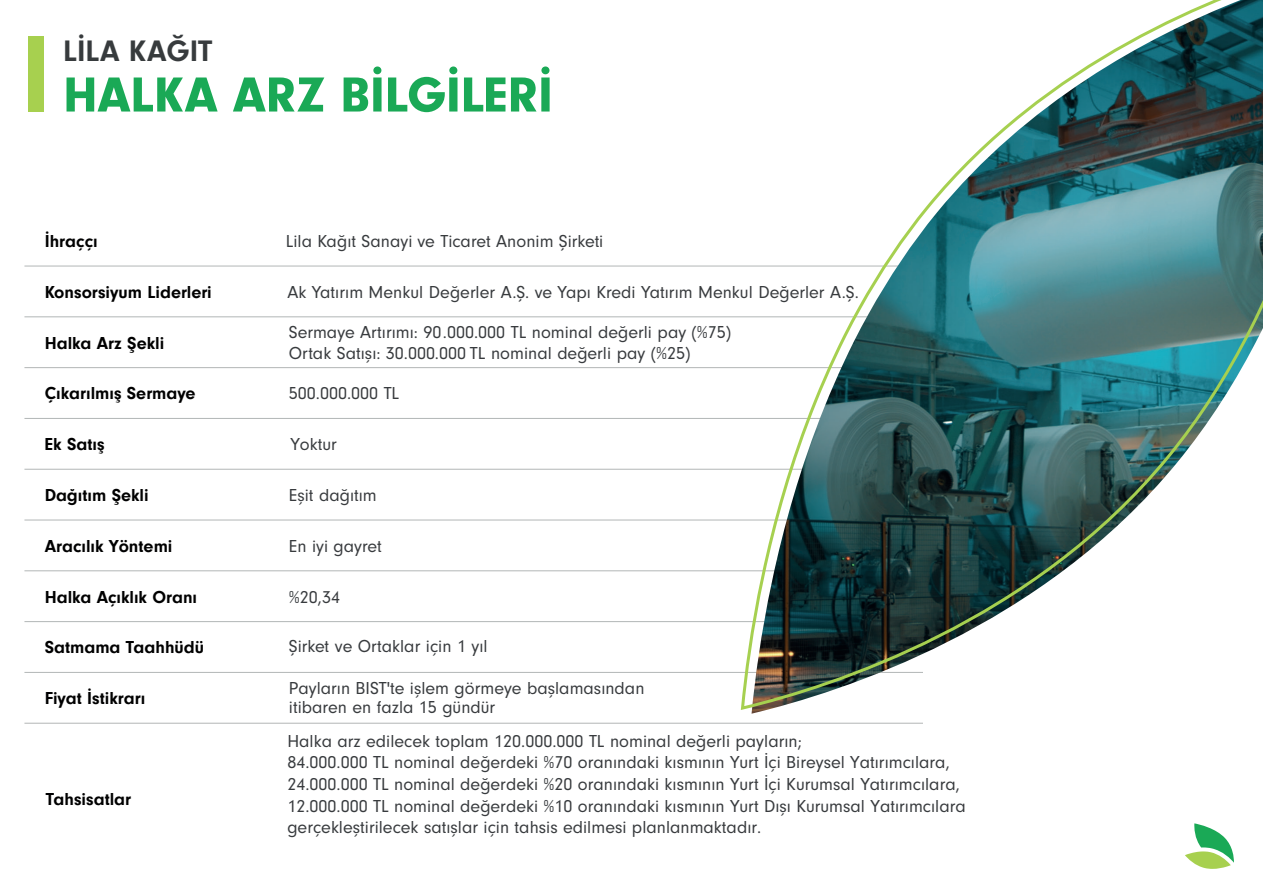
<style>
.page{position:relative;width:1263px;height:893px;background:#fff}
.page>*{position:absolute;margin:0;border:0;box-sizing:border-box;transform-origin:0 0}
.t1{font:900 51px "Neuzeit Gro";color:#1aa956}
.t2{font:700 30.75px "Neuzeit Gro";color:#373b3d}
.t3{font:18px/21.6px "Neuzeit Gro";color:#383b3e}
.t4{font:700 18px "Neuzeit Gro";color:#000001}
</style>
<div class="page">
<svg style="left:1185px;top:823px;width:49px;height:46px"></svg>
<div style="left:28px;top:37px;width:16px;height:75px;background:#a7d04f"></div>
<hr style="left:24px;top:266px;width:1016px;height:1px;background:#b2b6b6">
<hr style="left:24px;top:316px;width:1016px;height:1px;background:#b2b6b6">
<hr style="left:24px;top:367px;width:1016px;height:1px;background:#b2b6b6">
<hr style="left:24px;top:418px;width:1016px;height:1px;background:#b2b6b6">
<hr style="left:24px;top:469px;width:1016px;height:1px;background:#b2b6b6">
<hr style="left:24px;top:520px;width:1016px;height:1px;background:#b2b6b6">
<hr style="left:24px;top:570px;width:1016px;height:1px;background:#b2b6b6">
<hr style="left:24px;top:621px;width:1016px;height:1px;background:#b2b6b6">
<hr style="left:24px;top:672px;width:1016px;height:1px;background:#b2b6b6">
<hr style="left:24px;top:723px;width:1016px;height:1px;background:#b2b6b6">
<div style="left:923px;top:162px;width:183px;height:654px;background:#fff"></div>
<svg style="left:739px;top:0;width:524px;height:712px"></svg>
<h2 class="t2" style="left:63px;top:33px;width:151px">LİLA KAĞIT</h2>
<h1 class="t1" style="left:63px;top:66px;width:491px">HALKA ARZ BİLGİLERİ</h1>
<p class="t4" style="left:45px;top:231px;width:54px">İhraççı</p>
<p class="t3" style="left:286px;top:230px;width:319px">Lila Kağıt Sanayi ve Ticaret Anonim Şirketi</p>
<p class="t4" style="left:45px;top:282px;width:169px">Konsorsiyum Liderleri</p>
<p class="t3" style="left:287px;top:281px;width:573px">Ak Yatırım Menkul Değerler A.Ş. ve Yapı Kredi Yatırım Menkul Değerler A.Ş.</p>
<p class="t3" style="left:289px;top:321px;width:444px">Sermaye Artırımı: 90.000.000 TL nominal değerli pay (%75)<br>Ortak Satışı: 30.000.000 TL nominal değerli pay (%25)</p>
<p class="t4" style="left:45px;top:333px;width:121px">Halka Arz Şekli</p>
<p class="t4" style="left:45px;top:383px;width:152px">Çıkarılmış Sermaye</p>
<p class="t3" style="left:289px;top:383px;width:112px">500.000.000 TL</p>
<p class="t4" style="left:45px;top:434px;width:61px">Ek Satış</p>
<p class="t3" style="left:290px;top:434px;width:48px">Yoktur</p>
<p class="t4" style="left:45px;top:485px;width:105px">Dağıtım Şekli</p>
<p class="t3" style="left:289px;top:484px;width:89px">Eşit dağıtım</p>
<p class="t4" style="left:45px;top:536px;width:129px">Aracılık Yöntemi</p>
<p class="t3" style="left:289px;top:535px;width:94px">En iyi gayret</p>
<p class="t4" style="left:45px;top:587px;width:154px">Halka Açıklık Oranı</p>
<p class="t3" style="left:289px;top:586px;width:53px">%20,34</p>
<p class="t4" style="left:45px;top:637px;width:161px">Satmama Taahhüdü</p>
<p class="t3" style="left:289px;top:636px;width:200px">Şirket ve Ortaklar için 1 yıl</p>
<p class="t3" style="left:289px;top:678px;width:357px;line-height:19.5px">Payların BIST'te işlem görmeye başlamasından itibaren en fazla 15 gündür</p>
<p class="t4" style="left:45px;top:688px;width:102px">Fiyat İstikrarı</p>
<p class="t4" style="left:46px;top:789px;width:87px">Tahsisatlar</p>
<p class="t3" style="left:287px;top:730px;width:680px">Halka arz edilecek toplam 120.000.000 TL nominal değerli payların;<br>84.000.000 TL nominal değerdeki %70 oranındaki kısmının Yurt İçi Bireysel Yatırımcılara, 24.000.000 TL nominal değerdeki %20 oranındaki kısmının Yurt İçi Kurumsal Yatırımcılara, 12.000.000 TL nominal değerdeki %10 oranındaki kısmının Yurt Dışı Kurumsal Yatırımcılara gerçekleştirilecek satışlar için tahsis edilmesi planlanmaktadır.</p>
</div>
